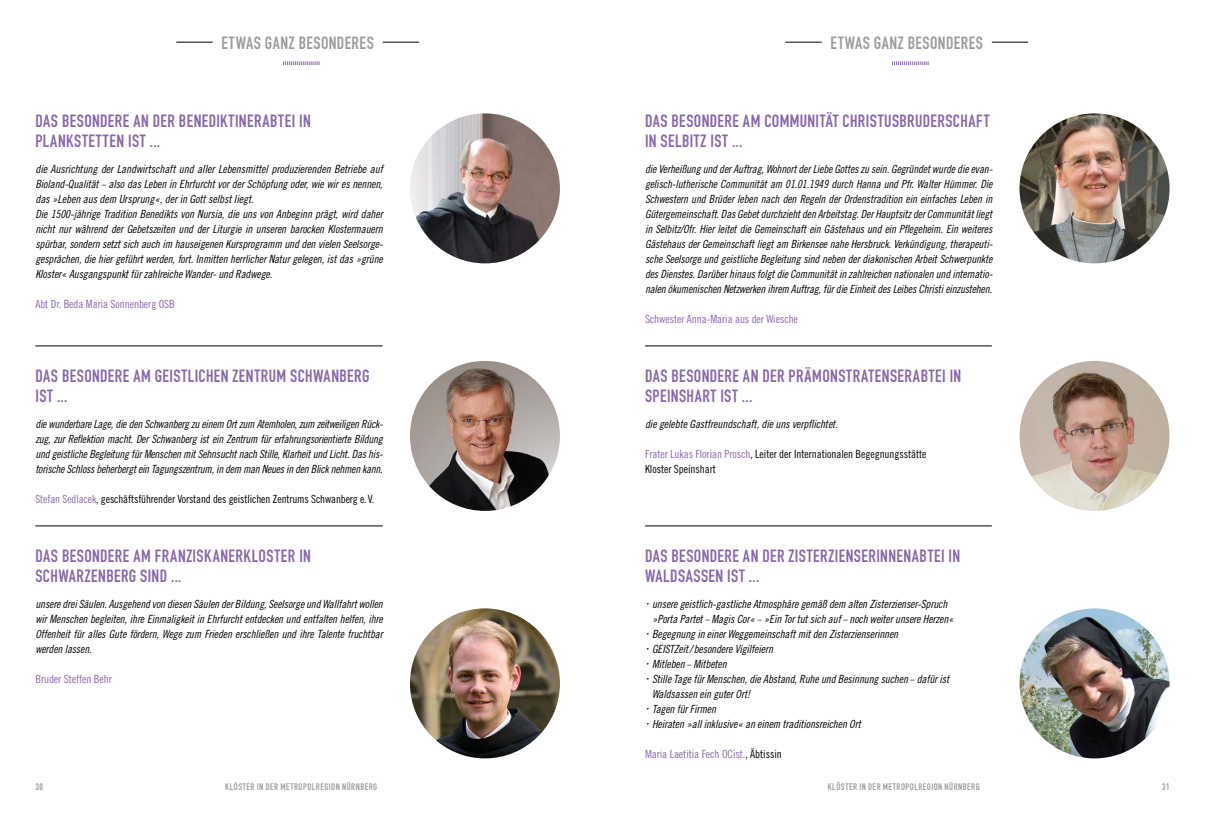
<style>
.page{position:relative;width:1205px;height:815px;background:#fff}
.page>*{position:absolute;margin:0;border:0;box-sizing:border-box;transform-origin:0 0}
.t1{font:17.5px/20px "DIN Engschrift LT";letter-spacing:.03em;color:#8867aa}
.t2{font:17.5px "DIN Engschrift LT";letter-spacing:.03em;color:#9c9c9d}
.t3{font:11.25px/15px "Trade Gothic LT Cond Eighteen Obl";letter-spacing:-.01em;color:#000;text-align:justify}
.t4{font:11.25px/15px "Trade Gothic LT Cond Eighteen";letter-spacing:-.005em;color:#000}
.t5{font:11.25px "Trade Gothic LT Cond Eighteen";letter-spacing:-.005em;color:#8867aa}
.t6{font:9.38px "DIN Engschrift LT";letter-spacing:.055em;color:#9c9c9d}
.s1{color:#8867aa}
.s2{font-size:16.25px}
.s3{color:#000}
</style>
<div class="page">
<hr style="left:176px;top:42px;width:37px;height:1px;background:#000">
<hr style="left:383px;top:42px;width:36px;height:1px;background:#000">
<hr style="left:35px;top:346px;width:348px;height:1px;background:#000">
<hr style="left:645px;top:346px;width:347px;height:1px;background:#000">
<hr style="left:645px;top:526px;width:347px;height:1px;background:#000">
<hr style="left:35px;top:526px;width:348px;height:1px;background:#000">
<svg style="left:283px;top:61px;width:37px;height:4px"></svg>
<hr style="left:785px;top:42px;width:37px;height:1px;background:#000">
<hr style="left:992px;top:42px;width:36px;height:1px;background:#000">
<svg style="left:892px;top:61px;width:37px;height:4px"></svg>
<img style="left:410px;top:113px;width:150px;height:150px;border-radius:75px">
<img style="left:410px;top:361px;width:150px;height:150px;border-radius:75px">
<img style="left:410px;top:608px;width:150px;height:150px;border-radius:75px">
<img style="left:1019px;top:608px;width:150px;height:150px;border-radius:75px">
<img style="left:1019px;top:361px;width:150px;height:150px;border-radius:75px">
<img style="left:1019px;top:113px;width:150px;height:150px;border-radius:75px">
<h1 class="t2" style="left:221px;top:32px;width:154px">ETWAS GANZ BESONDERES</h1>
<h1 class="t1" style="left:35px;top:111px;width:277px">DAS BESONDERE AN DER BENEDIKTINERABTEI IN<br>PLANKSTETTEN IST ...</h1>
<p class="t3" style="left:35px;top:162px;width:349px;text-align:left">die Ausrichtung der Landwirtschaft und aller Lebensmittel produzierenden Betriebe auf Bioland-Qualität – also das Leben in Ehrfurcht vor der Schöpfung oder, wie wir es nennen, das »Leben aus dem Ursprung«, der in Gott selbst liegt.<br>Die 1500-jährige Tradition Benedikts von Nursia, die uns von Anbeginn prägt, wird daher nicht nur während der Gebetszeiten und der Liturgie in unseren barocken Klostermauern spürbar, sondern setzt sich auch im hauseigenen Kursprogramm und den vielen Seelsorge&shy;gesprächen, die hier geführt werden, fort. Inmitten herrlicher Natur gelegen, ist das »grüne Kloster« Ausgangspunkt für zahlreiche Wander- und Radwege.</p>
<p class="t5" style="left:35px;top:298px;width:141px">Abt Dr. Beda Maria Sonnenberg OSB</p>
<h1 class="t1" style="left:35px;top:366px;width:335px">DAS BESONDERE AM GEISTLICHEN ZENTRUM SCHWANBERG<br>IST ...</h1>
<p class="t3" style="left:35px;top:417px;width:349px">die wunderbare Lage, die den Schwanberg zu einem Ort zum Atemholen, zum zeitweiligen Rück&shy;zug, zur Reflektion macht. Der Schwanberg ist ein Zentrum für erfahrungsorientierte Bildung und geistliche Begleitung für Menschen mit Sehnsucht nach Stille, Klarheit und Licht. Das his&shy;torische Schloss beherbergt ein Tagungszentrum, in dem man Neues in den Blick nehmen kann.</p>
<p class="t4" style="left:35px;top:492px;width:340px"><span class="s1">Stefan Sedlacek</span>, geschäftsführender Vorstand des geistlichen Zentrums Schwanberg e.V.</p>
<h1 class="t1" style="left:35px;top:546px;width:277px">DAS BESONDERE AM FRANZISKANERKLOSTER IN<br>SCHWARZENBERG SIND ...</h1>
<p class="t3" style="left:35px;top:597px;width:349px">unsere drei Säulen. Ausgehend von diesen Säulen der Bildung, Seelsorge und Wallfahrt wollen wir Menschen begleiten, ihre Einmaligkeit in Ehrfurcht entdecken und entfalten helfen, ihre Offenheit für alles Gute fördern, Wege zum Frieden erschließen und ihre Talente fruchtbar werden lassen.</p>
<p class="t5" style="left:35px;top:673px;width:78px">Bruder Steffen Behr</p>
<h1 class="t2" style="left:830px;top:32px;width:154px">ETWAS GANZ BESONDERES</h1>
<h1 class="t1" style="left:645px;top:111px;width:346px">DAS BESONDERE AM COMMUNITÄT CHRISTUSBRUDERSCHAFT<br>IN SELBITZ IST ...</h1>
<p class="t3" style="left:645px;top:162px;width:349px">die Verheißung und der Auftrag, Wohnort der Liebe Gottes zu sein. Gegründet wurde die evan&shy;gelisch-lutherische Communität am 01.01.1949 durch Hanna und Pfr. Walter Hümmer. Die Schwestern und Brüder leben nach den Regeln der Ordenstradition ein einfaches Leben in Gütergemeinschaft. Das Gebet durchzieht den Arbeitstag. Der Hauptsitz der Communität liegt in Selbitz/Ofr. Hier leitet die Gemeinschaft ein Gästehaus und ein Pflegeheim. Ein weiteres Gästehaus der Gemeinschaft liegt am Birkensee nahe Hersbruck. Verkündigung, therapeuti&shy;sche Seelsorge und geistliche Begleitung sind neben der diakonischen Arbeit Schwerpunkte des Dienstes. Darüber hinaus folgt die Communität in zahlreichen nationalen und internatio&shy;nalen ökumenischen Netzwerken ihrem Auftrag, für die Einheit des Leibes Christi einzustehen.</p>
<p class="t5" style="left:645px;top:313px;width:154px">Schwester Anna-Maria aus der Wiesche</p>
<h1 class="t1" style="left:645px;top:366px;width:318px">DAS BESONDERE AN DER PRÄMONSTRATENSERABTEI IN<br>SPEINSHART IST ...</h1>
<p class="t3" style="left:645px;top:417px;width:194px">die gelebte Gastfreundschaft, die uns verpflichtet.</p>
<p class="t4" style="left:645px;top:447px;width:283px"><span class="s1">Frater Lukas Florian Prosch</span>, Leiter der Internationalen Begegnungsstätte<br>Kloster Speinshart</p>
<h1 class="t1" style="left:645px;top:546px;width:317px">DAS BESONDERE AN DER ZISTERZIENSERINNENABTEI IN<br>WALDSASSEN IST ...</h1>
<p class="t3" style="left:645px;top:597px;width:304px"><span class="s2">·</span> unsere geistlich-gastliche Atmosphäre gemäß dem alten Zisterzienser-Spruch</p>
<p class="t3" style="left:652px;top:612px;width:303px">»Porta Partet – Magis Cor« – »Ein Tor tut sich auf – noch weiter unsere Herzen«</p>
<p class="t3" style="left:645px;top:627px;width:255px"><span class="s2">·</span> Begegnung in einer Weggemeinschaft mit den Zisterzienserinnen</p>
<p class="t3" style="left:645px;top:642px;width:129px"><span class="s2">·</span> GEISTZeit/besondere Vigilfeiern</p>
<p class="t3" style="left:645px;top:657px;width:83px"><span class="s2">·</span> Mitleben – Mitbeten</p>
<p class="t3" style="left:645px;top:672px;width:306px"><span class="s2">·</span> Stille Tage für Menschen, die Abstand, Ruhe und Besinnung suchen – dafür ist</p>
<p class="t3" style="left:652px;top:687px;width:100px">Waldsassen ein guter Ort!</p>
<p class="t3" style="left:645px;top:702px;width:72px"><span class="s2">·</span> Tagen für Firmen</p>
<p class="t3" style="left:645px;top:717px;width:217px"><span class="s2">·</span> Heiraten »all inklusive« an einem traditionsreichen Ort</p>
<p class="t5" style="left:645px;top:748px;width:138px">Maria Laetitia Fech OCist.<span class="s3">, Äbtissin</span></p>
<p class="t6" style="left:35px;top:781px;width:9px">30</p>
<p class="t6" style="left:225px;top:781px;width:154px">KLÖSTER IN DER METROPOLREGION NÜRNBERG</p>
<p class="t6" style="left:828px;top:781px;width:154px">KLÖSTER IN DER METROPOLREGION NÜRNBERG</p>
<p class="t6" style="left:1162px;top:781px;width:9px">31</p>
</div>
